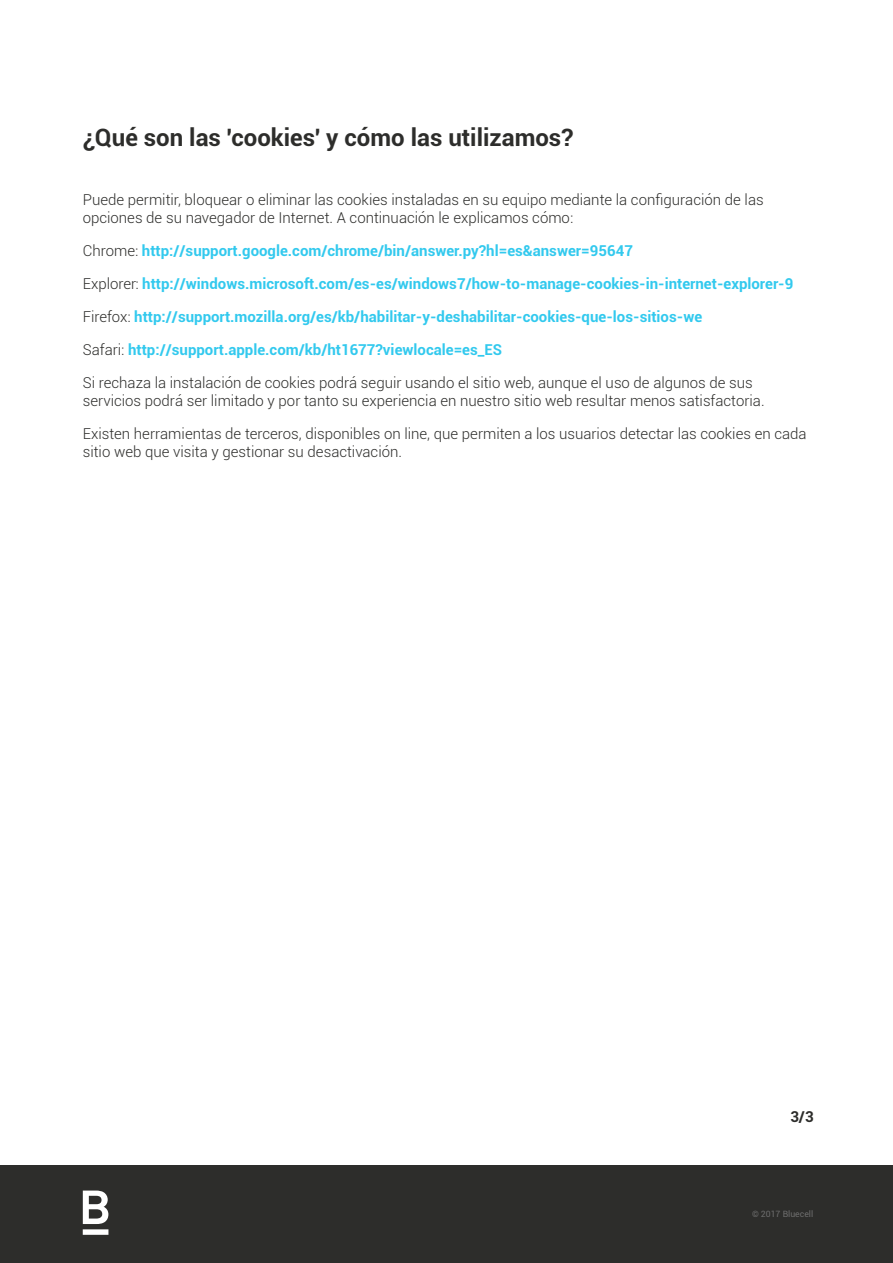
<style>
.page{position:relative;width:893px;height:1263px;background:#fff}
.page>*{position:absolute;margin:0;border:0;box-sizing:border-box;transform-origin:0 0}
.t1{font:700 24px "Roboto";color:#2d2d2b}
.t2{font:300 15px/18px "Roboto";color:#2d2d2b}
.t3{font:700 15px "Roboto";color:#32c9ee}
.t4{font:700 15px "Roboto";color:#2d2d2b}
.t5{font:8.7px "Roboto";color:#6d6d6d}
.s1{font-weight:300;color:#2d2d2b}
</style>
<div class="page">
<div style="left:1px;top:1165px;width:892px;height:98px;background:#2d2d2b"></div>
<svg style="left:83px;top:1190px;width:25px;height:45px"></svg>
<h1 class="t1" style="left:83px;top:120px;width:492px">¿Qué son las 'cookies' y cómo las utilizamos?</h1>
<p class="t2" style="left:83px;top:190px;width:682px">Puede permitir, bloquear o eliminar las cookies instaladas en su equipo mediante la configuración de las opciones de su navegador de Internet. A continuación le explicamos cómo:</p>
<p class="t3" style="left:83px;top:240px;width:552px"><span class="s1">Chrome:</span> http://support.google.com/chrome/bin/answer.py?hl=es&amp;answer=95647</p>
<p class="t3" style="left:83px;top:273px;width:712px"><span class="s1">Explorer:</span> http://windows.microsoft.com/es-es/windows7/how-to-manage-cookies-in-internet-explorer-9</p>
<p class="t3" style="left:83px;top:306px;width:621px"><span class="s1">Firefox:</span> http://support.mozilla.org/es/kb/habilitar-y-deshabilitar-cookies-que-los-sitios-we</p>
<p class="t3" style="left:83px;top:339px;width:421px"><span class="s1">Safari:</span> http://support.apple.com/kb/ht1677?viewlocale=es_ES</p>
<p class="t2" style="left:83px;top:373px;width:683px">Si rechaza la instalación de cookies podrá seguir usando el sitio web, aunque el uso de algunos de sus servicios podrá ser limitado y por tanto su experiencia en nuestro sitio web resultar menos satisfactoria.</p>
<p class="t2" style="left:83px;top:424px;width:725px">Existen herramientas de terceros, disponibles on line, que permiten a los usuarios detectar las cookies en cada sitio web que visita y gestionar su desactivación.</p>
<p class="t4" style="left:790px;top:1106px;width:25px">3/3</p>
<p class="t5" style="left:752px;top:1208px;width:63px">© 2017 Bluecell</p>
</div>
